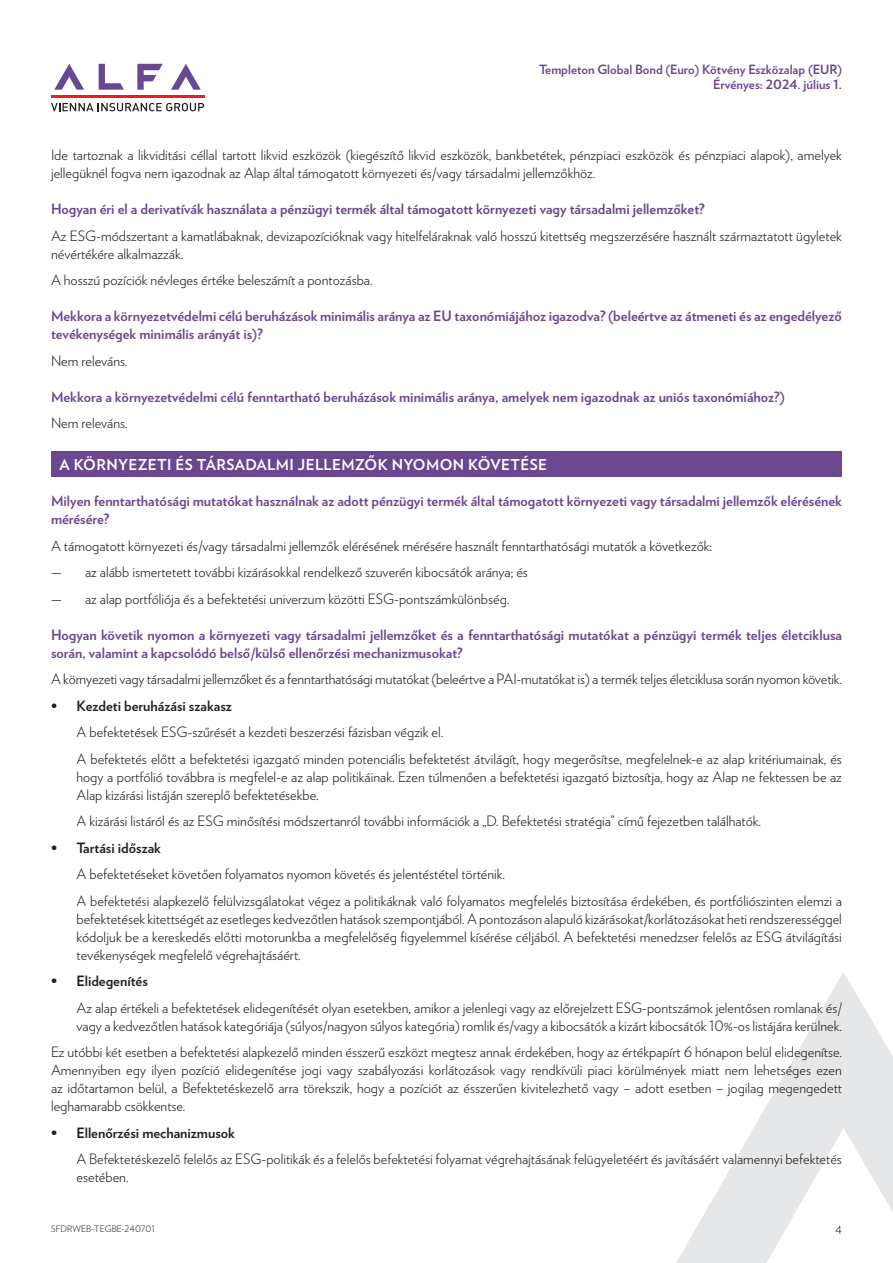
<style>
.page{position:relative;width:893px;height:1263px;background:#fff}
.page>*{position:absolute;margin:0;border:0;box-sizing:border-box;transform-origin:0 0}
.t1{font:700 15px "Verlag";letter-spacing:.025em;color:#fff}
.t2{font:300 14.25px/18px "Verlag";color:#231f20}
.t3{font:700 14.25px/18px "Verlag";color:#6a478f}
.t4{font:700 14.25px "Verlag";color:#231f20}
.t5{font:700 12.75px/15px "Verlag";color:#6a478f;text-align:right}
.t6{font:300 11.25px "Verlag";color:#231f20}
.t7{font:300 9px "Verlag";color:#231f20}
</style>
<div class="page">
<svg style="left:171px;top:64px;width:30px;height:26px"></svg>
<svg style="left:137px;top:64px;width:26px;height:26px"></svg>
<svg style="left:99px;top:64px;width:25px;height:26px"></svg>
<svg style="left:54px;top:64px;width:30px;height:26px"></svg>
<hr style="left:51px;top:95px;width:153px;height:3px;background:#ee1d23">
<svg style="left:51px;top:103px;width:153px;height:8px"></svg>
<svg style="left:676px;top:972px;width:217px;height:291px"></svg>
<div style="left:51px;top:451px;width:791px;height:25px;background:#6a478f"></div>
<p class="t5" style="left:539px;top:61px;width:304px">Templeton Global Bond (Euro) Kötvény Eszközalap (EUR)<br>Érvényes: 2024. július 1.</p>
<p class="t2" style="left:51px;top:145px;width:792px">Ide tartoznak a likviditási céllal tartott likvid eszközök (kiegészítő likvid eszközök, bankbetétek, pénzpiaci eszközök és pénzpiaci alapok), amelyek jellegüknél fogva nem igazodnak az Alap által támogatott környezeti és/vagy társadalmi jellemzőkhöz.</p>
<p class="t3" style="left:51px;top:199px;width:655px">Hogyan éri el a derivatívák használata a pénzügyi termék által támogatott környezeti vagy társadalmi jellemzőket?</p>
<p class="t2" style="left:51px;top:226px;width:792px">Az ESG-módszertant a kamatlábaknak, devizapozícióknak vagy hitelfeláraknak való hosszú kitettség megszerzésére használt származtatott ügyletek névértékére alkalmazzák.</p>
<p class="t2" style="left:51px;top:270px;width:323px">A hosszú pozíciók névleges értéke beleszámít a pontozásba.</p>
<p class="t3" style="left:51px;top:306px;width:792px">Mekkora a környezetvédelmi célú beruházások minimális aránya az EU taxonómiájához igazodva? (beleértve az átmeneti és az engedélyező tevékenységek minimális arányát is)?</p>
<p class="t2" style="left:51px;top:351px;width:78px">Nem releváns.</p>
<p class="t3" style="left:51px;top:387px;width:735px">Mekkora a környezetvédelmi célú fenntartható beruházások minimális aránya, amelyek nem igazodnak az uniós taxonómiához?)</p>
<p class="t2" style="left:51px;top:413px;width:78px">Nem releváns.</p>
<p class="t1" style="left:60px;top:452px;width:489px">A KÖRNYEZETI ÉS TÁRSADALMI JELLEMZŐK NYOMON KÖVETÉSE</p>
<p class="t3" style="left:51px;top:491px;width:792px">Milyen fenntarthatósági mutatókat használnak az adott pénzügyi termék által támogatott környezeti vagy társadalmi jellemzők elérésének mérésére?</p>
<p class="t2" style="left:51px;top:536px;width:663px">A támogatott környezeti és/vagy társadalmi jellemzők elérésének mérésére használt fenntarthatósági mutatók a következők:</p>
<p class="t2" style="left:51px;top:562px;width:478px">— az alább ismertetett további kizárásokkal rendelkező szuverén kibocsátók aránya; és</p>
<p class="t2" style="left:51px;top:589px;width:460px">— az alap portfóliója és a befektetési univerzum közötti ESG-pontszámkülönbség.</p>
<p class="t3" style="left:51px;top:625px;width:792px">Hogyan követik nyomon a környezeti vagy társadalmi jellemzőket és a fenntarthatósági mutatókat a pénzügyi termék teljes életciklusa során, valamint a kapcsolódó belső/külső ellenőrzési mechanizmusokat?</p>
<p class="t2" style="left:51px;top:669px;width:792px">A környezeti vagy társadalmi jellemzőket és a fenntarthatósági mutatókat (beleértve a PAI-mutatókat is) a termék teljes életciklusa során nyomon követik.</p>
<p class="t4" style="left:51px;top:694px;width:182px">• Kezdeti beruházási szakasz</p>
<p class="t2" style="left:77px;top:718px;width:767px;line-height:26.5px">A befektetések ESG-szűrését a kezdeti beszerzési fázisban végzik el.<br>A befektetés előtt a befektetési igazgató minden potenciális befektetést átvilágít, hogy megerősítse, megfelelnek-e az alap kritériumainak, és</p>
<p class="t2" style="left:77px;top:767px;width:767px">hogy a portfólió továbbra is megfelel-e az alap politikáinak. Ezen túlmenően a befektetési igazgató biztosítja, hogy az Alap ne fektessen be az<br>Alap kizárási listáján szereplő befektetésekbe.</p>
<p class="t2" style="left:77px;top:811px;width:686px">A kizárási listáról és az ESG minősítési módszertanról további információk a „D. Befektetési stratégia” című fejezetben találhatók.</p>
<p class="t4" style="left:51px;top:836px;width:112px">• Tartási időszak</p>
<p class="t2" style="left:77px;top:860px;width:767px;line-height:26.5px">A befektetéseket követően folyamatos nyomon követés és jelentéstétel történik.<br>A befektetési alapkezelő felülvizsgálatokat végez a politikáknak való folyamatos megfelelés biztosítása érdekében, és portfóliószinten elemzi a</p>
<p class="t2" style="left:77px;top:909px;width:767px;text-align:justify">befektetések kitettségét az esetleges kedvezőtlen hatások szempontjából. A pontozáson alapuló kizárásokat/korlátozásokat heti rendszerességgel kódoljuk be a kereskedés előtti motorunkba a megfelelőség figyelemmel kísérése céljából. A befektetési menedzser felelős az ESG átvilágítási tevékenységek megfelelő végrehajtásáért.</p>
<p class="t4" style="left:51px;top:970px;width:98px">• Elidegenítés</p>
<p class="t2" style="left:77px;top:998px;width:767px">Az alap értékeli a befektetések elidegenítését olyan esetekben, amikor a jelenlegi vagy az előrejelzett ESG-pontszámok jelentősen romlanak és/ vagy a kedvezőtlen hatások kategóriája (súlyos/nagyon súlyos kategória) romlik és/vagy a kibocsátók a kizárt kibocsátók 10%-os listájára kerülnek.</p>
<p class="t2" style="left:51px;top:1042px;width:792px;text-align:justify">Ez utóbbi két esetben a befektetési alapkezelő minden ésszerű eszközt megtesz annak érdekében, hogy az értékpapírt 6 hónapon belül elidegenítse.<br>Amennyiben egy ilyen pozíció elidegenítése jogi vagy szabályozási korlátozások vagy rendkívüli piaci körülmények miatt nem lehetséges ezen az időtartamon belül, a Befektetéskezelő arra törekszik, hogy a pozíciót az ésszerűen kivitelezhető vagy – adott esetben – jogilag megengedett leghamarabb csökkentse.</p>
<p class="t4" style="left:51px;top:1121px;width:185px">• Ellenőrzési mechanizmusok</p>
<p class="t2" style="left:77px;top:1149px;width:767px">A Befektetéskezelő felelős az ESG-politikák és a felelős befektetési folyamat végrehajtásának felügyeletéért és javításáért valamennyi befektetés esetében.</p>
<p class="t7" style="left:51px;top:1222px;width:105px">SFDRWEB-TEGBE-240701</p>
<p class="t6" style="left:835px;top:1221px;width:8px">4</p>
</div>
